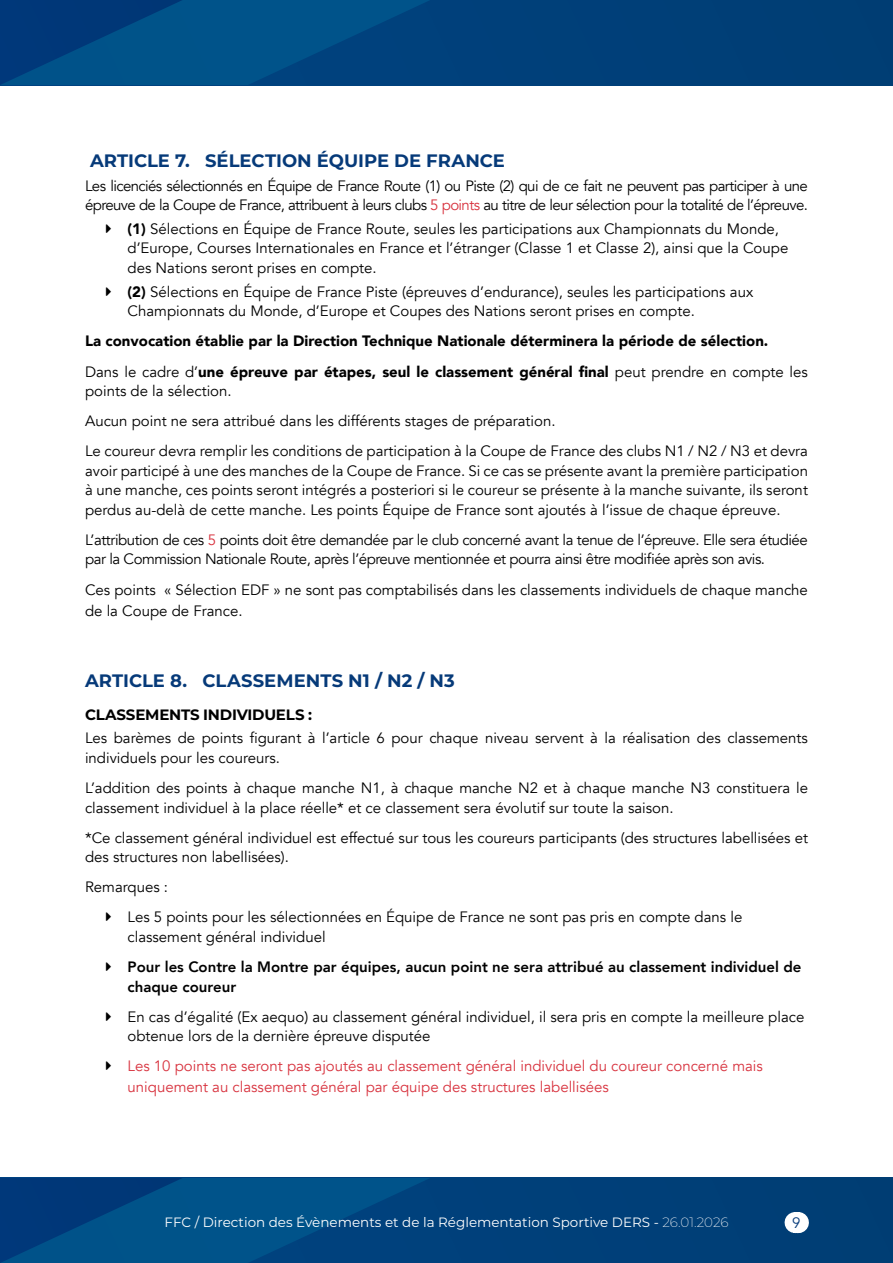
<style>
.page{position:relative;width:893px;height:1263px;background:#fff}
.page>*{position:absolute;margin:0;border:0;box-sizing:border-box;transform-origin:0 0}
.H2{font:700 18px "Montserrat";color:#063a79}
.t1{font:15px/19.5px "Avenir";color:#000}
.t2{font:15px/19.5px "Avenir";letter-spacing:-.04em;color:#000}
.t3{font:15px/19.5px "Avenir";letter-spacing:-.03em;color:#000}
.t4{font:15px/21px "Avenir";color:#d8333f}
.t5{font:800 15px/19.5px "Avenir";color:#000}
.t6{font:900 15px "Avenir";color:#000}
.H3{font:700 15px "Montserrat";letter-spacing:-.015em;color:#000}
.t7{font:15px "Avenir";color:#063a79}
.t8{font:13.5px "Montserrat";color:#fff}
.s1{color:#d8333f}
.s2{font-weight:900}
.s3{font-weight:200}
</style>
<div class="page">
<div style="left:0;top:1178px;width:893px;height:85px;background:#003f78"></div>
<svg style="left:1px;top:1178px;width:428px;height:85px"></svg>
<div style="left:0;top:0;width:893px;height:85px;background:#003f78"></div>
<svg style="left:1px;top:0;width:428px;height:85px"></svg>
<svg style="left:795px;top:1212px;width:3px;height:21px"></svg>
<p class="H2" style="left:90px;top:148px;width:417px">ARTICLE 7. SÉLECTION ÉQUIPE DE FRANCE</p>
<p class="t2" style="left:85px;top:176px;width:724px">Les licenciés sélectionnés en Équipe de France Route (1) ou Piste (2) qui de ce fait ne peuvent pas participer à une épreuve de la Coupe de France, attribuent à leurs clubs <span class="s1">5 points</span> au titre de leur sélection pour la totalité de l’épreuve.</p>
<p class="t1" style="left:128px;top:219px;width:662px"><span class="s2">(1)</span> Sélections en Équipe de France Route, seules les participations aux Championnats du Monde, d’Europe, Courses Internationales en France et l’étranger (Classe 1 et Classe 2), ainsi que la Coupe des Nations seront prises en compte.</p>
<p class="t1" style="left:128px;top:282px;width:627px"><span class="s2">(2)</span> Sélections en Équipe de France Piste (épreuves d’endurance), seules les participations aux<br>Championnats du Monde, d’Europe et Coupes des Nations seront prises en compte.</p>
<p class="t6" style="left:85px;top:328px;width:685px">La convocation établie par la Direction Technique Nationale déterminera la période de sélection.</p>
<p class="t1" style="left:85px;top:362px;width:724px">Dans le cadre d’<span class="s2">une épreuve par étapes, seul le classement général final</span> peut prendre en compte les points de la sélection.</p>
<p class="t1" style="left:85px;top:411px;width:472px">Aucun point ne sera attribué dans les différents stages de préparation.</p>
<p class="t1" style="left:85px;top:442px;width:724px;text-align:justify">Le coureur devra remplir les conditions de participation à la Coupe de France des clubs N1 / N2 / N3 et devra avoir participé à une des manches de la Coupe de France. Si ce cas se présente avant la première participation à une manche, ces points seront intégrés a posteriori si le coureur se présente à la manche suivante, ils seront perdus au-delà de cette manche. Les points Équipe de France sont ajoutés à l’issue de chaque épreuve.</p>
<p class="t3" style="left:85px;top:530px;width:724px">L’attribution de ces <span class="s1">5</span> points doit être demandée par le club concerné avant la tenue de l’épreuve. Elle sera étudiée par la Commission Nationale Route, après l’épreuve mentionnée et pourra ainsi être modifiée après son avis.</p>
<p class="t1" style="left:85px;top:579px;width:724px;line-height:21px">Ces points « Sélection EDF » ne sont pas comptabilisés dans les classements individuels de chaque manche de la Coupe de France.</p>
<p class="H2" style="left:85px;top:667px;width:371px">ARTICLE 8. CLASSEMENTS N1 / N2 / N3</p>
<p class="H3" style="left:85px;top:703px;width:228px">CLASSEMENTS INDIVIDUELS :</p>
<p class="t1" style="left:85px;top:729px;width:724px">Les barèmes de points figurant à l’article 6 pour chaque niveau servent à la réalisation des classements individuels pour les coureurs.</p>
<p class="t1" style="left:85px;top:778px;width:724px">L’addition des points à chaque manche N1, à chaque manche N2 et à chaque manche N3 constituera le classement individuel à la place réelle* et ce classement sera évolutif sur toute la saison.</p>
<p class="t1" style="left:85px;top:828px;width:724px">*Ce classement général individuel est effectué sur tous les coureurs participants (des structures labellisées et des structures non labellisées).</p>
<p class="t1" style="left:85px;top:878px;width:85px">Remarques :</p>
<p class="t1" style="left:128px;top:908px;width:616px">Les 5 points pour les sélectionnées en Équipe de France ne sont pas pris en compte dans le classement général individuel</p>
<p class="t5" style="left:128px;top:957px;width:675px">Pour les Contre la Montre par équipes, aucun point ne sera attribué au classement individuel de chaque coureur</p>
<p class="t1" style="left:128px;top:1007px;width:678px">En cas d’égalité (Ex aequo) au classement général individuel, il sera pris en compte la meilleure place obtenue lors de la dernière épreuve disputée</p>
<p class="t4" style="left:128px;top:1056px;width:637px">Les 10 points ne seront pas ajoutés au classement général individuel du coureur concerné mais uniquement au classement général par équipe des structures labellisées</p>
<p class="t8" style="left:164px;top:1213px;width:566px">FFC / Direction des Évènements et de la Réglementation Sportive DERS - <span class="s3">26.01.2026</span></p>
<p class="t7" style="left:792px;top:1214px;width:10px">9</p>
</div>
